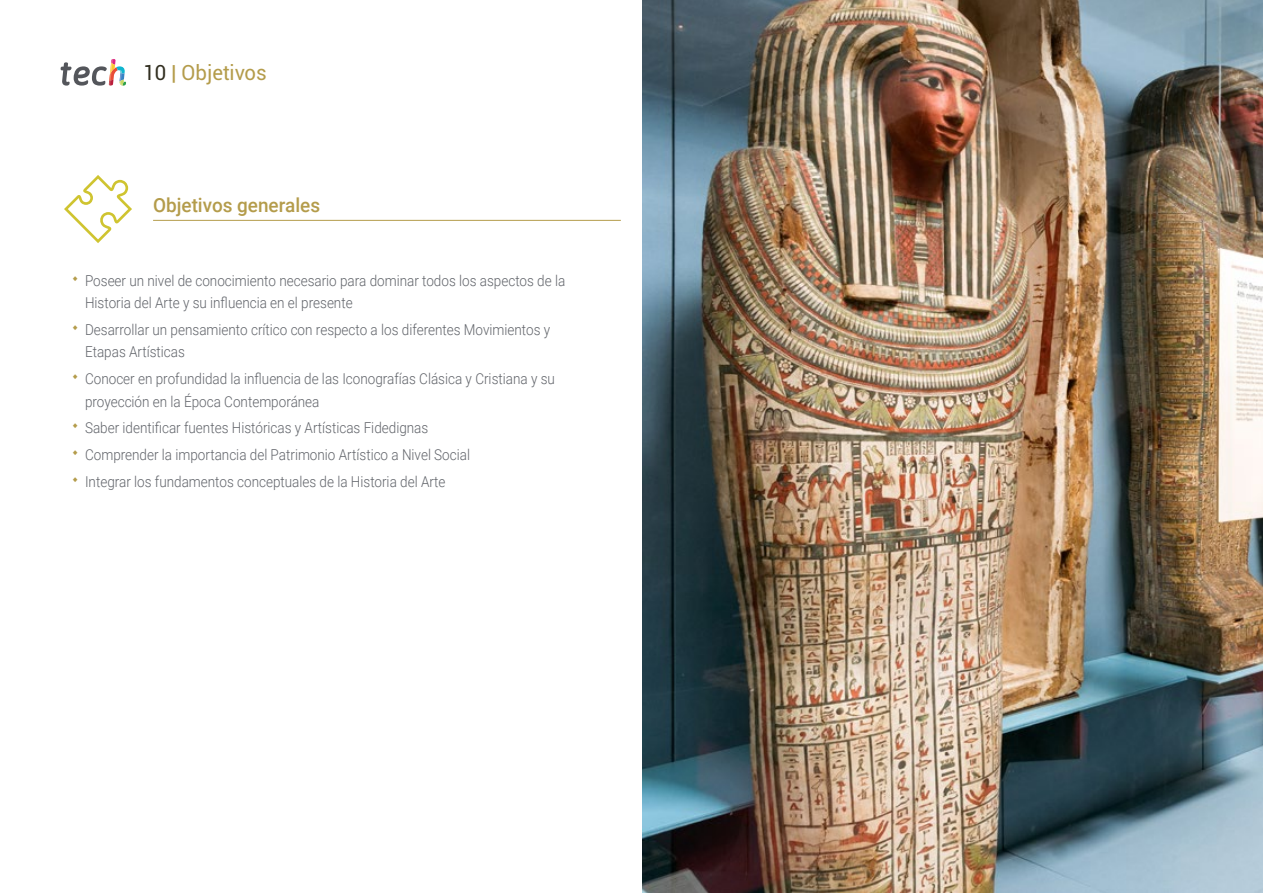
<style>
.page{position:relative;width:1263px;height:893px;background:#fff}
.page>*{position:absolute;margin:0;border:0;box-sizing:border-box;transform-origin:0 0}
.t1{font:21px "Roboto";color:#b49c4b}
.t2{font:500 19.5px "Roboto";color:#b49c4b}
.t3{font:300 15px/22.5px "Roboto";color:#61646a;scale:.9 1}
.s1{color:#312e20}
</style>
<div class="page">
<hr style="left:153px;top:220px;width:468px;height:1px;background:#b49c4b">
<svg style="left:64px;top:175px;width:68px;height:68px"></svg>
<img style="left:642px;top:0;width:621px;height:893px">
<svg style="left:61px;top:59px;width:65px;height:27px"></svg>
<h1 class="t1" style="left:144px;top:57px;width:125px"><span class="s1">10</span> | Objetivos</h1>
<h2 class="t2" style="left:153px;top:191px;width:169px">Objetivos generales</h2>
<p class="t3" style="left:85px;top:268px;width:535px">Poseer un nivel de conocimiento necesario para dominar todos los aspectos de la<br>Historia del Arte y su influencia en el presente</p>
<p class="t3" style="left:85px;top:318px;width:518px">Desarrollar un pensamiento crítico con respecto a los diferentes Movimientos y<br>Etapas Artísticas</p>
<p class="t3" style="left:85px;top:367px;width:524px">Conocer en profundidad la influencia de las Iconografías Clásica y Cristiana y su proyección en la Época Contemporánea</p>
<p class="t3" style="left:85px;top:414px;width:429px;line-height:26.7px">Saber identificar fuentes Históricas y Artísticas Fidedignas<br>Comprender la importancia del Patrimonio Artístico a Nivel Social<br>Integrar los fundamentos conceptuales de la Historia del Arte</p>
</div>
